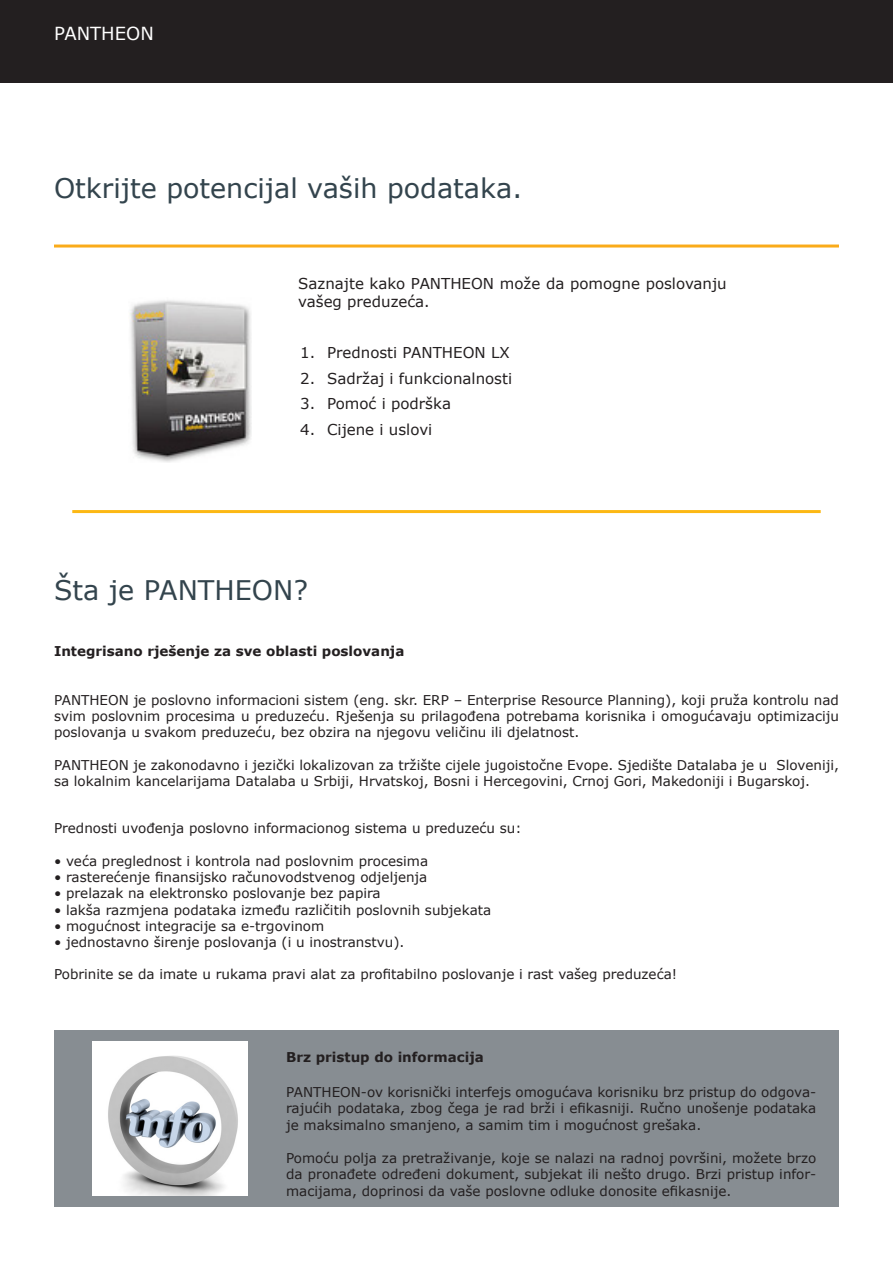
<style>
.page{position:relative;width:893px;height:1263px;background:#fff}
.page>*{position:absolute;margin:0;border:0;box-sizing:border-box;transform-origin:0 0}
.t1{font:27px "Verdana";color:#33444d}
.t2{font:18px "Verdana";color:#fff}
.t3{font:15px/18px "Verdana";color:#231f20}
.t4{font:13.5px/16.5px "Verdana";color:#231f20;text-align:justify}
.Body_text{font:700 13.5px "Verdana";color:#231f20}
</style>
<div class="page">
<div style="left:0;top:0;width:893px;height:82px;background:#231f20"></div>
<img style="left:130px;top:300px;width:122px;height:162px">
<hr style="left:54px;top:245px;width:785px;height:3px;background:#faab1a">
<hr style="left:72px;top:510px;width:749px;height:3px;background:#fcb814">
<div style="left:55px;top:1030px;width:784px;height:177px;background:#878d92"></div>
<img style="left:93px;top:1041px;width:154px;height:155px">
<p class="t2" style="left:54px;top:22px;width:101px">PANTHEON</p>
<p class="t1" style="left:54px;top:171px;width:470px">Otkrijte potencijal vaših podataka.</p>
<p class="t3" style="left:298px;top:274px;width:430px">Saznajte kako PANTHEON može da pomogne poslovanju vašeg preduzeća.</p>
<p class="t3" style="left:300px;top:343px;width:211px">1. Prednosti PANTHEON LX</p>
<p class="t3" style="left:300px;top:369px;width:213px">2. Sadržaj i funkcionalnosti</p>
<p class="t3" style="left:300px;top:394px;width:152px">3. Pomoć i podrška</p>
<p class="t3" style="left:300px;top:420px;width:134px">4. Cijene i uslovi</p>
<p class="t1" style="left:54px;top:573px;width:256px">Šta je PANTHEON?</p>
<p class="Body_text" style="left:54px;top:643px;width:352px">Integrisano rješenje za sve oblasti poslovanja</p>
<p class="t4" style="left:54px;top:691px;width:786px">PANTHEON je poslovno informacioni sistem (eng. skr. ERP – Enterprise Resource Planning), koji pruža kontrolu nad svim poslovnim procesima u preduzeću. Rješenja su prilagođena potrebama korisnika i omogućavaju optimizaciju poslovanja u svakom preduzeću, bez obzira na njegovu veličinu ili djelatnost.</p>
<p class="t4" style="left:54px;top:756px;width:786px">PANTHEON je zakonodavno i jezički lokalizovan za tržište cijele jugoistočne Evope. Sjedište Datalaba je u Sloveniji, sa lokalnim kancelarijama Datalaba u Srbiji, Hrvatskoj, Bosni i Hercegovini, Crnoj Gori, Makedoniji i Bugarskoj.</p>
<p class="t4" style="left:54px;top:820px;width:469px">Prednosti uvođenja poslovno informacionog sistema u preduzeću su:</p>
<p class="t4" style="left:54px;top:852px;width:376px">• veća preglednost i kontrola nad poslovnim procesima</p>
<p class="t4" style="left:54px;top:868px;width:375px">• rasterećenje finansijsko računovodstvenog odjeljenja</p>
<p class="t4" style="left:54px;top:885px;width:328px">• prelazak na elektronsko poslovanje bez papira</p>
<p class="t4" style="left:54px;top:901px;width:439px">• lakša razmjena podataka između različitih poslovnih subjekata</p>
<p class="t4" style="left:54px;top:917px;width:272px">• mogućnost integracije sa e-trgovinom</p>
<p class="t4" style="left:54px;top:933px;width:352px">• jednostavno širenje poslovanja (i u inostranstvu).</p>
<p class="t4" style="left:54px;top:966px;width:625px">Pobrinite se da imate u rukama pravi alat za profitabilno poslovanje i rast vašeg preduzeća!</p>
<p class="Body_text" style="left:286px;top:1049px;width:199px">Brz pristup do informacija</p>
<p class="t4" style="left:286px;top:1083px;width:532px">PANTHEON-ov korisnički interfejs omogućava korisniku brz pristup do odgova&shy;rajućih podataka, zbog čega je rad brži i efikasniji. Ručno unošenje podataka je maksimalno smanjeno, a samim tim i mogućnost grešaka.</p>
<p class="t4" style="left:286px;top:1149px;width:532px">Pomoću polja za pretraživanje, koje se nalazi na radnoj površini, možete brzo da pronađete određeni dokument, subjekat ili nešto drugo. Brzi pristup infor&shy;macijama, doprinosi da vaše poslovne odluke donosite efikasnije.</p>
</div>
